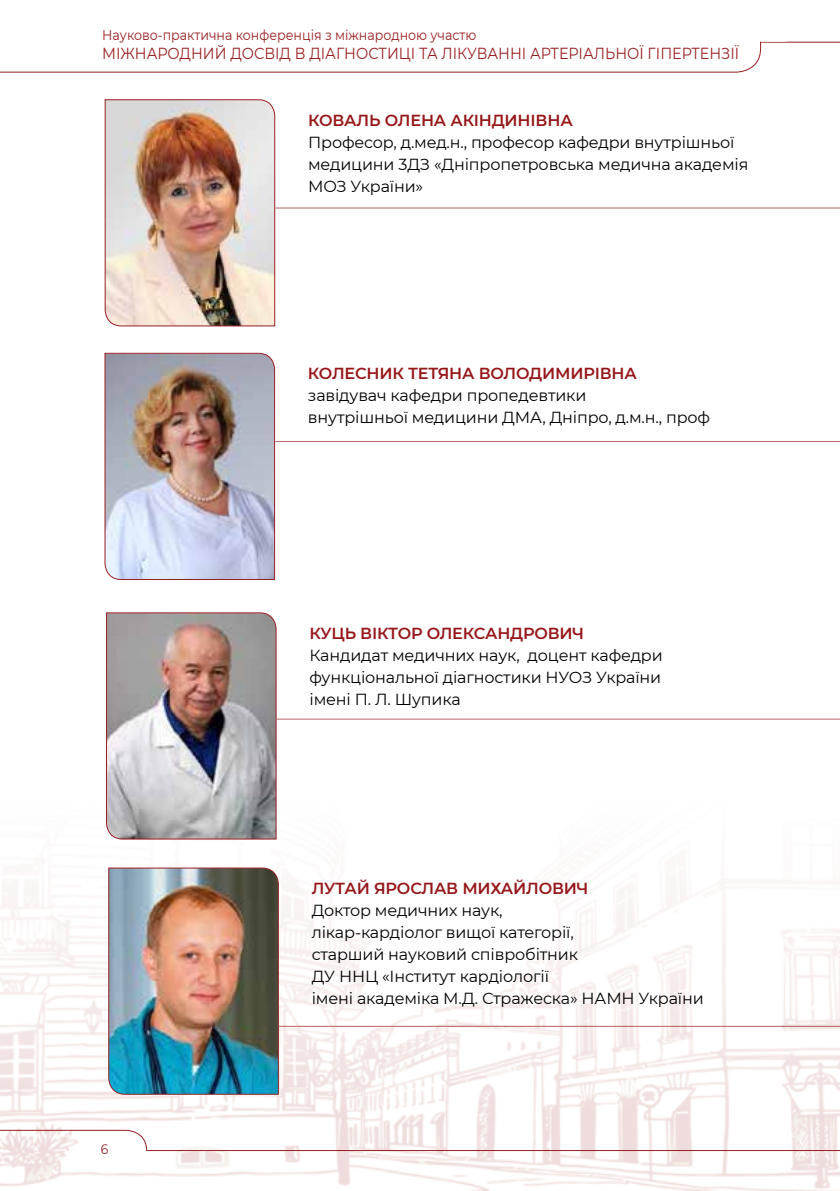
<style>
.page{position:relative;width:840px;height:1191px;background:#fff}
.page>*{position:absolute;margin:0;border:0;box-sizing:border-box;transform-origin:0 0}
.t1{font:16px/22px "Montserrat";letter-spacing:-.01em;color:#000}
.t2{font:600 16px "Montserrat";letter-spacing:-.01em;color:#96171a}
.t3{font:16px "Montserrat";color:#981f22;scale:.9 1}
.t4{font:14px "Montserrat";color:#981f22;scale:.9 1}
.t5{font:13.8px "Montserrat";color:#981f22;scale:.9 1}
</style>
<div class="page">
<img style="left:0;top:720px;width:839px;height:471px">
<svg style="left:0;top:1129px;width:147px;height:62px"></svg>
<hr style="left:147px;top:1150px;width:692px;height:1px;background:#981f22">
<svg style="left:0;top:43px;width:761px;height:30px"></svg>
<hr style="left:759px;top:42px;width:80px;height:1px;background:#981f22">
<svg style="left:760px;top:41px;width:26px;height:1px"></svg>
<img style="left:104px;top:99px;width:171px;height:227px">
<hr style="left:275px;top:208px;width:564px;height:1px;background:#981f22">
<img style="left:104px;top:352px;width:171px;height:228px">
<hr style="left:275px;top:441px;width:564px;height:1px;background:#981f22">
<img style="left:106px;top:612px;width:170px;height:227px">
<hr style="left:277px;top:719px;width:562px;height:1px;background:#981f22">
<img style="left:108px;top:867px;width:171px;height:228px">
<hr style="left:279px;top:1026px;width:560px;height:1px;background:#981f22">
<p class="t4" style="left:102px;top:26px;width:417px">Науково-практична конференція з міжнародною участю</p>
<p class="t3" style="left:102px;top:43px;width:708px">МІЖНАРОДНИЙ ДОСВІД В ДІАГНОСТИЦІ ТА ЛІКУВАННІ АРТЕРІАЛЬНОЇ ГІПЕРТЕНЗІЇ</p>
<p class="t2" style="left:308px;top:109px;width:266px">КОВАЛЬ ОЛЕНА АКІНДИНІВНА</p>
<p class="t1" style="left:308px;top:130px;width:441px">Професор, д.мед.н., професор кафедри внутрішньої медицини 3ДЗ «Дніпропетровська медична академія<br>МОЗ України»</p>
<p class="t2" style="left:308px;top:362px;width:330px">КОЛЕСНИК ТЕТЯНА ВОЛОДИМИРІВНА</p>
<p class="t1" style="left:308px;top:384px;width:403px">завідувач кафедри пропедевтики<br>внутрішньої медицини ДМА, Дніпро, д.м.н., проф</p>
<p class="t2" style="left:309px;top:622px;width:276px">КУЦЬ ВІКТОР ОЛЕКСАНДРОВИЧ</p>
<p class="t1" style="left:309px;top:643px;width:354px;text-align:justify">Кандидат медичних наук, доцент кафедри функціональної діагностики НУОЗ України імені П. Л. Шупика</p>
<p class="t5" style="left:101px;top:1139px;width:10px">6</p>
<p class="t2" style="left:311px;top:877px;width:278px">ЛУТАЙ ЯРОСЛАВ МИХАЙЛОВИЧ</p>
<p class="t1" style="left:311px;top:898px;width:393px">Доктор медичних наук,<br>лікар-кардіолог вищої категорії,<br>старший науковий співробітник<br>ДУ ННЦ «Інститут кардіології<br>імені академіка М.Д. Стражеска» НАМН України</p>
</div>
